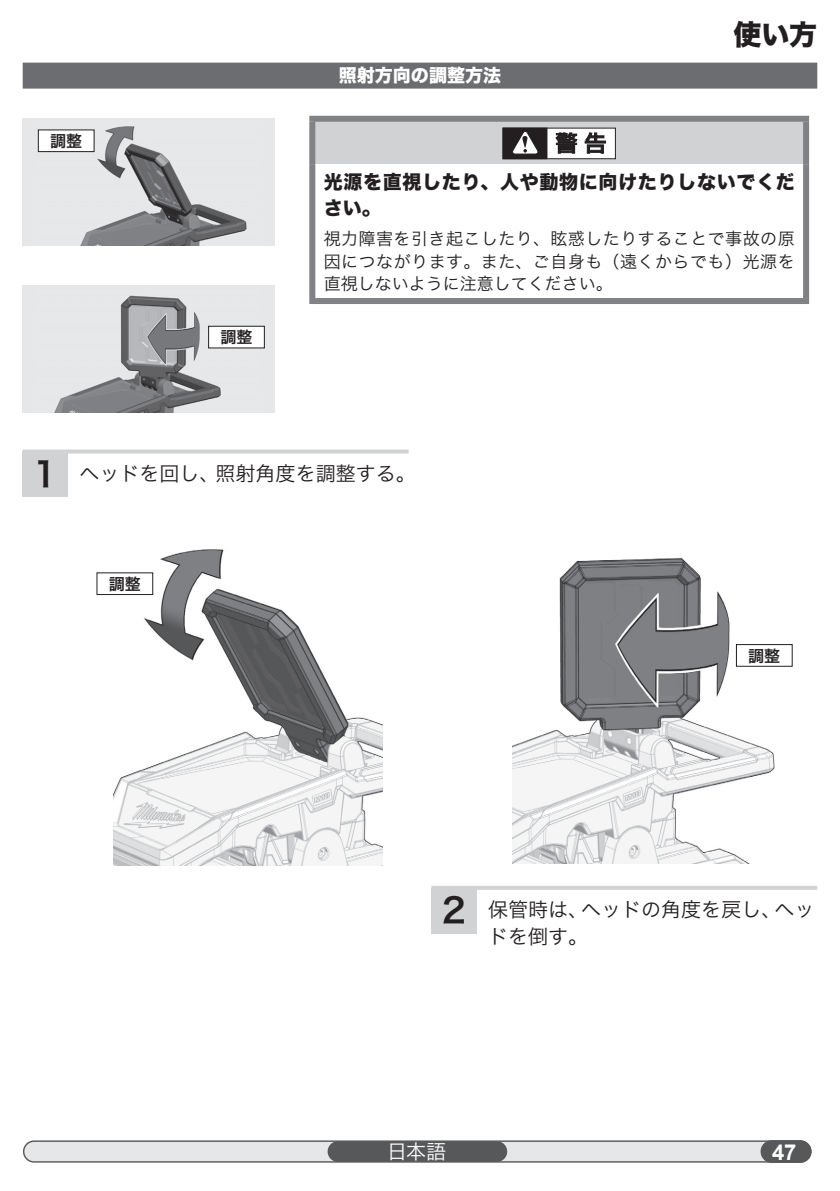
<style>
.page{position:relative;width:840px;height:1191px;background:#fff}
.page>*{position:absolute;margin:0;border:0;box-sizing:border-box;transform-origin:0 0}
.t1{font:28px "Hira Kaku Std N W8 90 msp RKSJ H";color:#231f20}
.t2{font:700 22px "Arial";color:#fff}
.t3{font:20px/27px "Hira Kaku Pro N W3 90 msp RKSJ H";color:#231f20}
.t4{font:20px "Hira Kaku Pro N W3 90 msp RKSJ H";color:#fff}
.t5{font:19px/25.6px "Hira Kaku Std N W8 90 msp RKSJ H";letter-spacing:.035em;color:#231f20}
.t6{font:18px "Hira Kaku Std N W8 90 msp RKSJ H";color:#fff}
.t7{font:17px/23px "Hira Kaku Pro N W3 90 msp RKSJ H";letter-spacing:.025em;color:#231f20;text-align:justify}
.t8{font:16px "Hira Kaku Pro N W6 90 msp RKSJ H";color:#231f20}
.s1{font-family:"Hira Kaku Pro N W6 90 msp RKSJ H";font-size:34px}
</style>
<div class="page">
<div style="left:24px;top:1141px;width:786px;height:20px;background:#e6e7e9;border-radius:10px"></div>
<div style="left:23px;top:1140px;width:787px;height:22px;border:1px solid #57585a;border-radius:10px"></div>
<div style="left:760px;top:1140px;width:50px;height:22px;background:#57585a;border-radius:11px"></div>
<div style="left:760px;top:1140px;width:50px;height:22px;border:1px solid #57585a;border-radius:11px"></div>
<div style="left:327px;top:1141px;width:180px;height:20px;background:#57585a;border-radius:10px"></div>
<div style="left:23px;top:63px;width:793px;height:26px;background:#6c6d70"></div>
<div style="left:23px;top:118px;width:252px;height:128px;background:#e6e7e9"></div>
<img style="left:37px;top:126px;width:210px;height:120px">
<div style="left:38px;top:130px;width:56px;height:22px;background:#fff"></div>
<div style="left:38px;top:129px;width:56px;height:23px;border:1px solid #231f20"></div>
<div style="left:23px;top:285px;width:252px;height:128px;background:#e6e7e9"></div>
<img style="left:54px;top:295px;width:205px;height:118px">
<div style="left:208px;top:326px;width:56px;height:22px;background:#fff"></div>
<div style="left:208px;top:326px;width:57px;height:22px;border:1px solid #231f20"></div>
<div style="left:312px;top:119px;width:493px;height:45px;background:#d1d2d4"></div>
<div style="left:309px;top:116px;width:499px;height:6px;background:#808285"></div>
<div style="left:309px;top:122px;width:6px;height:42px;background:#808285"></div>
<div style="left:802px;top:122px;width:6px;height:42px;background:#808285"></div>
<div style="left:309px;top:164px;width:6px;height:134px;background:#808285"></div>
<div style="left:802px;top:164px;width:6px;height:134px;background:#808285"></div>
<div style="left:309px;top:298px;width:499px;height:6px;background:#808285"></div>
<div style="left:502px;top:128px;width:113px;height:31px;background:#fff"></div>
<div style="left:502px;top:128px;width:113px;height:31px;border:1px solid #231f20"></div>
<div style="left:502px;top:128px;width:44px;height:31px;background:#231f20"></div>
<div style="left:502px;top:128px;width:45px;height:31px;border:1px solid #231f20"></div>
<svg style="left:513px;top:132px;width:25px;height:22px"></svg>
<svg style="left:555px;top:132px;width:22px;height:22px"></svg>
<svg style="left:584px;top:132px;width:21px;height:22px"></svg>
<div style="left:23px;top:451px;width:45px;height:46px;background:#d1d2d4"></div>
<svg style="left:23px;top:449px;width:385px;height:4px;background:#d7d8d9"></svg>
<img style="left:113px;top:549px;width:269px;height:316px">
<div style="left:97px;top:573px;width:56px;height:21px;background:#fff"></div>
<div style="left:96px;top:572px;width:57px;height:23px;border:1px solid #231f20"></div>
<div style="left:431px;top:887px;width:45px;height:46px;background:#d1d2d4"></div>
<svg style="left:431px;top:886px;width:385px;height:3px"></svg>
<img style="left:512px;top:557px;width:263px;height:306px">
<div style="left:736px;top:644px;width:55px;height:22px;background:#fff"></div>
<div style="left:735px;top:644px;width:57px;height:23px;border:1px solid #231f20"></div>
<p class="t8" style="left:50px;top:135px;width:33px">調整</p>
<p class="t8" style="left:220px;top:331px;width:33px">調整</p>
<p class="t6" style="left:339px;top:69px;width:163px">照射方向の調整方法</p>
<h1 class="t1" style="left:733px;top:24px;width:85px">使い方</h1>
<p class="t5" style="left:323px;top:172px;width:472px">光源を直視したり、人や動物に向けたりしないでください。</p>
<p class="t7" style="left:323px;top:229px;width:472px">視力障害を引き起こしたり、眩惑したりすることで事故の原因につながります。また、ご自身も（遠くからでも）光源を直視しないように注意してください。</p>
<p class="t3" style="left:33px;top:462px;width:384px"><span class="s1">1</span> ヘッドを回し、照射角度を調整する。</p>
<p class="t8" style="left:109px;top:578px;width:34px">調整</p>
<p class="t8" style="left:747px;top:649px;width:33px">調整</p>
<p class="t3" style="left:488px;top:898px;width:327px;text-indent:-46px"><span class="s1">2</span> 保管時は、ヘッドの角度を戻し、ヘッドを倒す。</p>
<p class="t4" style="left:387px;top:1144px;width:61px">日本語</p>
<p class="t2" style="left:771px;top:1139px;width:26px">47</p>
</div>
